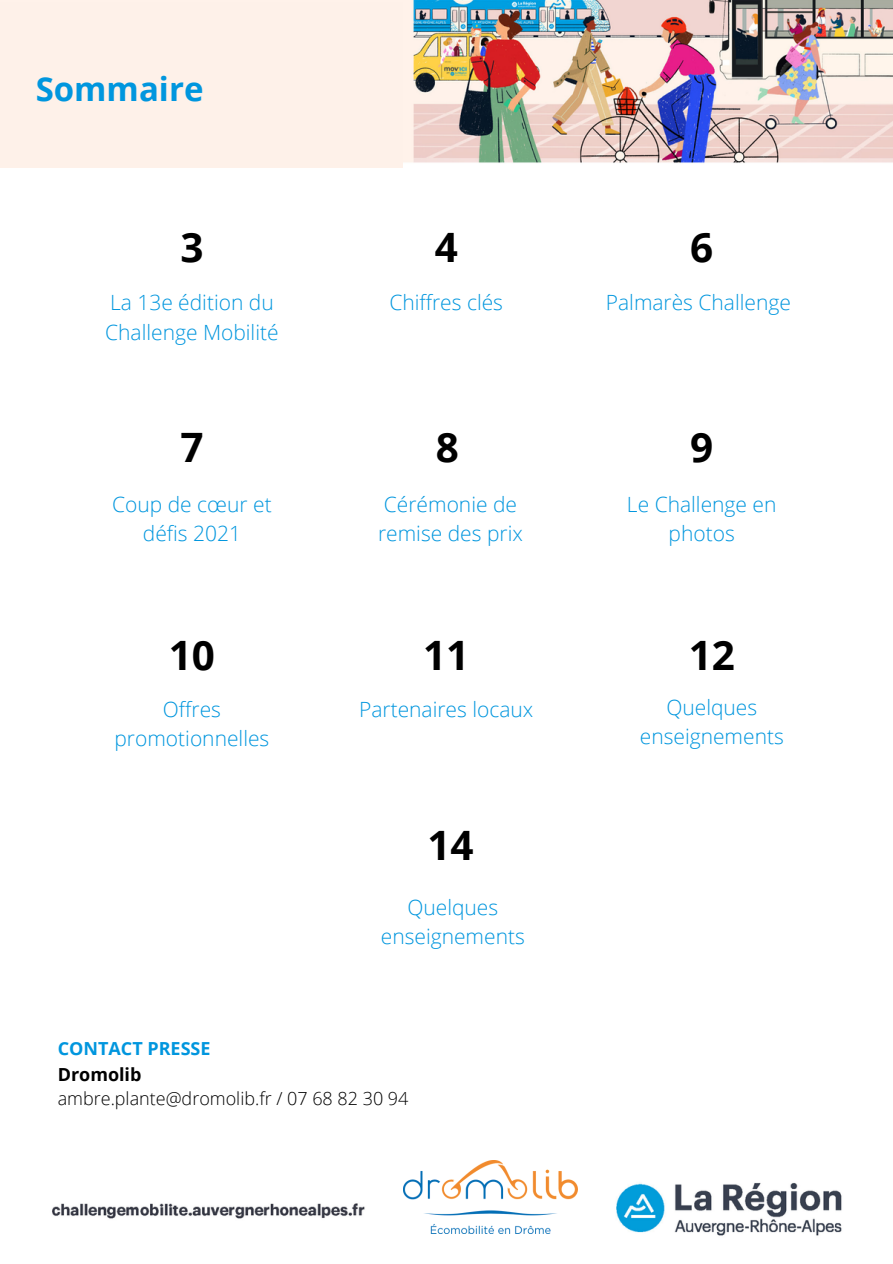
<style>
.page{position:relative;width:893px;height:1264px;background:#fff}
.page>*{position:absolute;margin:0;border:0;box-sizing:border-box;transform-origin:0 0}
.t1{font:700 40.5px "Open Sans";color:#000}
.t2{font:700 33px "Open Sans";color:#0096de}
.t3{font:300 21px/29.2px "Open Sans";color:#0096de;text-align:center}
.t4{font:300 18px "Open Sans";color:#000}
.t5{font:700 18px "Open Sans";color:#0096de}
.t6{font:700 18px "Open Sans";color:#000}
</style>
<div class="page">
<img style="left:0;top:0;width:892px;height:1236px">
<img style="left:403px;top:1159px;width:174px;height:74px">
<div style="left:0;top:3px;width:403px;height:164px;background:#fef1e9"></div>
<p class="t2" style="left:36px;top:66px;width:169px">Sommaire</p>
<p class="t1" style="left:180px;top:218px;width:25px">3</p>
<p class="t3" style="left:105px;top:287px;width:175px;text-align:left">La 13e édition du<br>Challenge Mobilité</p>
<p class="t1" style="left:434px;top:218px;width:25px">4</p>
<p class="t1" style="left:690px;top:218px;width:25px">6</p>
<p class="t3" style="left:605px;top:287px;width:186px">Palmarès Challenge</p>
<p class="t3" style="left:389px;top:287px;width:115px">Chiffres clés</p>
<p class="t1" style="left:180px;top:418px;width:25px">7</p>
<p class="t3" style="left:112px;top:489px;width:161px">Coup de cœur et défis 2021</p>
<p class="t1" style="left:436px;top:418px;width:25px">8</p>
<p class="t3" style="left:378px;top:489px;width:146px;text-align:left">Cérémonie de remise des prix</p>
<p class="t1" style="left:690px;top:418px;width:25px">9</p>
<p class="t3" style="left:627px;top:489px;width:151px">Le Challenge en photos</p>
<p class="t1" style="left:169px;top:626px;width:48px">10</p>
<p class="t3" style="left:114px;top:694px;width:156px">Offres promotionnelles</p>
<p class="t1" style="left:423px;top:626px;width:48px">11</p>
<p class="t3" style="left:359px;top:694px;width:176px">Partenaires locaux</p>
<p class="t1" style="left:688px;top:626px;width:48px">12</p>
<p class="t3" style="left:639px;top:692px;width:145px">Quelques enseignements</p>
<p class="t1" style="left:427px;top:817px;width:48px">14</p>
<p class="t3" style="left:381px;top:891px;width:145px">Quelques enseignements</p>
<p class="t5" style="left:58px;top:1036px;width:154px">CONTACT PRESSE</p>
<p class="t6" style="left:58px;top:1061px;width:85px">Dromolib</p>
<p class="t4" style="left:58px;top:1086px;width:352px">ambre.plante@dromolib.fr / 07 68 82 30 94</p>
</div>
